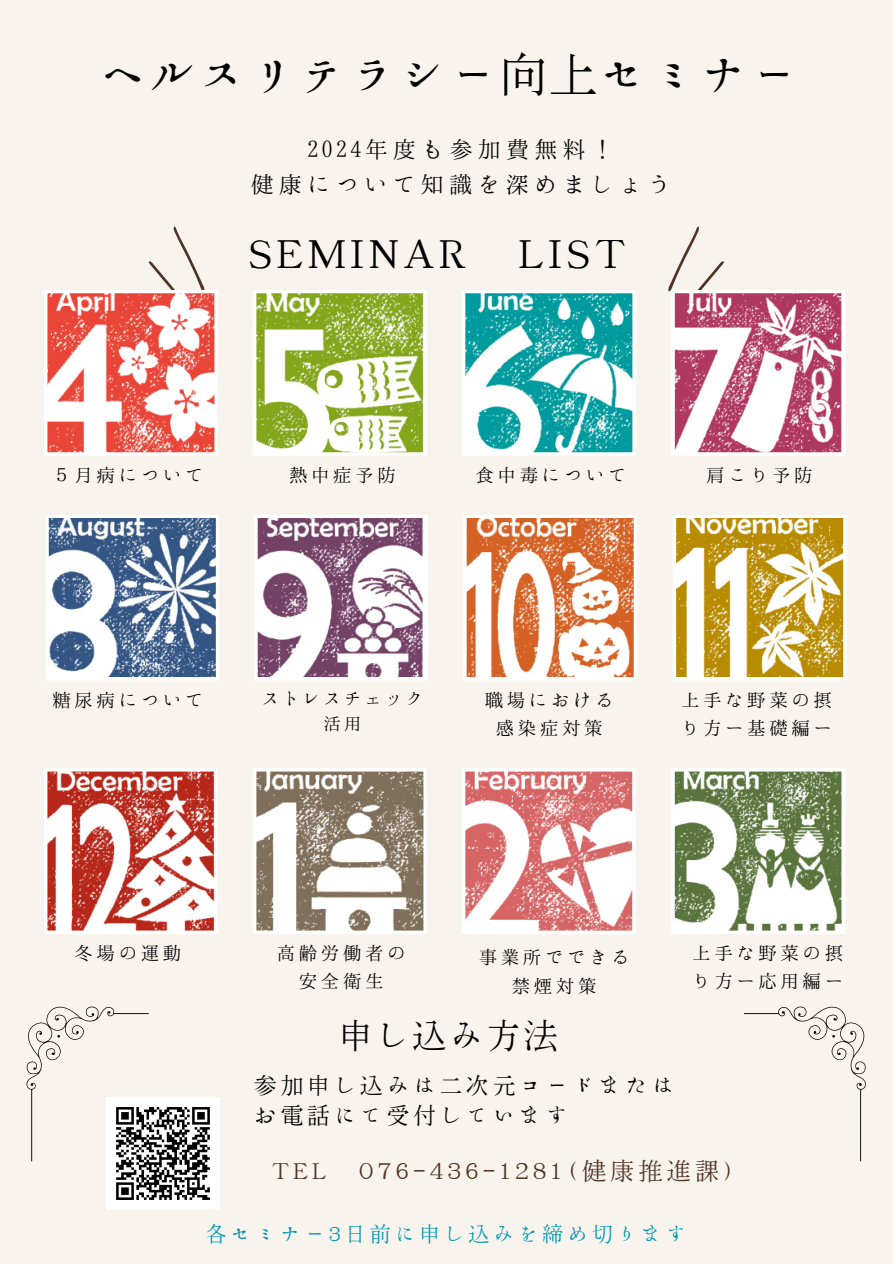
<style>
.page{position:relative;width:893px;height:1264px;background:#fff}
.page>*{position:absolute;margin:0;border:0;box-sizing:border-box;transform-origin:0 0}
.t1{font:48px "XANO mincho U32";letter-spacing:.045em;color:#000}
.t2{font:42.3px "XANO mincho U32";letter-spacing:.125em;color:#000}
.t3{font:33.9px "XANO mincho U32";letter-spacing:.095em;color:#000}
.t4{font:25.35px/34.8px "Hannari Mincho";letter-spacing:.115em;color:#000;text-align:center}
.t5{font:23.85px "XANO mincho U32";letter-spacing:.18em;color:#4f3427}
.t6{font:22.5px/30.3px "XANO mincho U32";letter-spacing:.18em;color:#000}
.t7{font:20.85px "XANO mincho U32";letter-spacing:.18em;color:#0097b2}
.t8{font:20.4px/28.3px "Hannari Mincho";letter-spacing:.08em;color:#000}
.t9{font:18.9px/25.8px "Hannari Mincho";letter-spacing:.08em;color:#000;text-align:center}
</style>
<div class="page">
<div style="left:0;top:0;width:892px;height:1263px;background:#f8f4ed"></div>
<svg style="left:26px;top:1006px;width:123px;height:155px"></svg>
<svg style="left:744px;top:1006px;width:122px;height:155px"></svg>
<svg style="left:44px;top:226px;width:174px;height:230px"></svg>
<svg style="left:253px;top:290px;width:174px;height:166px;background:#c1d28e"></svg>
<svg style="left:462px;top:290px;width:173px;height:166px;background:#72c7c9"></svg>
<svg style="left:668px;top:226px;width:177px;height:230px"></svg>
<svg style="left:45px;top:515px;width:174px;height:165px;background:#8fa2bb"></svg>
<svg style="left:254px;top:515px;width:174px;height:165px;background:#c0aaba"></svg>
<svg style="left:463px;top:515px;width:174px;height:165px;background:#ebb699"></svg>
<svg style="left:673px;top:515px;width:173px;height:165px;background:#d9c178"></svg>
<svg style="left:44px;top:768px;width:174px;height:166px;background:#de9d97"></svg>
<svg style="left:253px;top:768px;width:174px;height:166px;background:#bcb3a8"></svg>
<svg style="left:462px;top:768px;width:173px;height:166px;background:#eab3b3"></svg>
<svg style="left:671px;top:768px;width:174px;height:166px;background:#aebba0"></svg>
<img style="left:107px;top:1097px;width:112px;height:112px">
<p class="t1" style="left:98px;top:51px;width:701px">ヘルスリテラシー向上セミナー</p>
<p class="t4" style="left:251px;top:131px;width:423px">2024年度も参加費無料！<br>健康について知識を深めましょう</p>
<h1 class="t2" style="left:249px;top:232px;width:218px">SEMINAR</h1>
<h1 class="t2" style="left:519px;top:232px;width:108px">LIST</h1>
<p class="t8" style="left:52px;top:459px;width:154px">５月病について</p>
<p class="t8" style="left:289px;top:459px;width:110px">熱中症予防</p>
<p class="t8" style="left:475px;top:459px;width:154px">食中毒について</p>
<p class="t8" style="left:706px;top:459px;width:110px">肩こり予防</p>
<p class="t8" style="left:52px;top:685px;width:154px">糖尿病について</p>
<p class="t9" style="left:262px;top:684px;width:164px">ストレスチェック活用</p>
<p class="t8" style="left:485px;top:685px;width:132px">職場における</p>
<p class="t8" style="left:496px;top:713px;width:110px">感染症対策</p>
<p class="t8" style="left:681px;top:685px;width:154px">上手な野菜の摂り方ー基礎編ー</p>
<p class="t8" style="left:75px;top:937px;width:110px">冬場の運動</p>
<p class="t8" style="left:277px;top:937px;width:132px">高齢労働者の</p>
<p class="t8" style="left:299px;top:966px;width:84px">安全衛生</p>
<p class="t8" style="left:478px;top:942px;width:154px;text-align:center">事業所でできる禁煙対策</p>
<p class="t8" style="left:692px;top:937px;width:154px">上手な野菜の摂り方ー応用編ー</p>
<p class="t3" style="left:338px;top:1018px;width:221px">申し込み方法</p>
<p class="t6" style="left:254px;top:1069px;width:421px">参加申し込みは二次元コードまたはお電話にて受付しています</p>
<p class="t5" style="left:272px;top:1159px;width:56px">TEL</p>
<p class="t5" style="left:359px;top:1159px;width:378px">076-436-1281（健康推進課）</p>
<h3 class="t7" style="left:206px;top:1223px;width:482px">各セミナー３日前に申し込みを締め切ります</h3>
</div>
